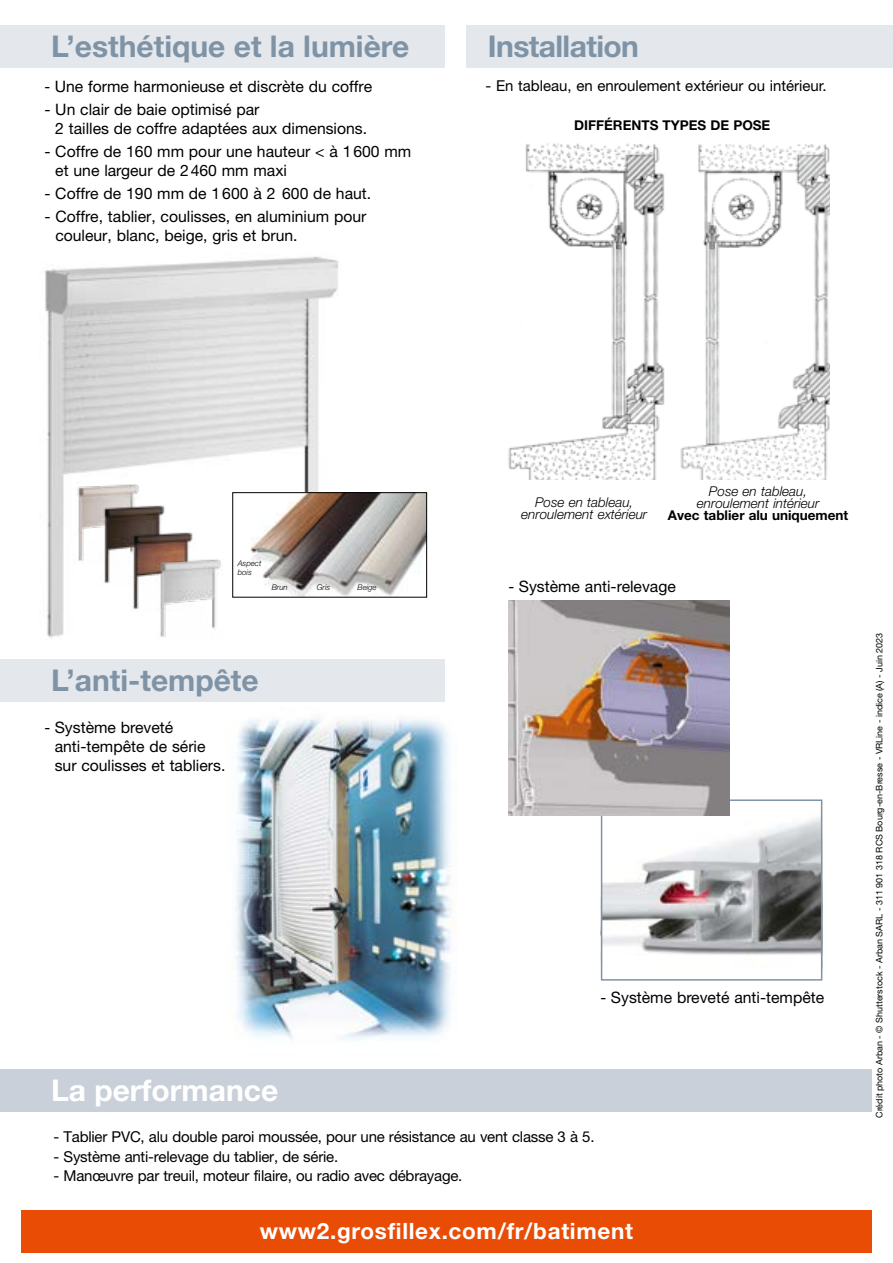
<style>
.page{position:relative;width:893px;height:1263px;background:#fff}
.page>*{position:absolute;margin:0;border:0;box-sizing:border-box;transform-origin:0 0}
.t1{font:700 30px "Helvetica Neue LT Std";color:#7e93a6}
.t2{font:700 30px "Helvetica Neue LT Std";color:#fff}
.t3{font:700 30px "Helvetica Neue LT Std";letter-spacing:-.02em;color:#7e93a6}
.t4{font:700 22.5px "Helvetica Neue LT Std";letter-spacing:.03em;color:#fff}
.t5{font:15.75px/18.9px "Helvetica Neue LT Std";color:#000}
.t6{font:15.75px/18.9px "Helvetica Neue LT Std";color:#000;scale:.95 1}
.t7{font:15px "Helvetica Neue LT Std";letter-spacing:-.015em;color:#000}
.t8{font:italic 300 13.5px/12px "Helvetica Neue LT Std";color:#000;text-align:center}
.t9{font:700 13.5px "Helvetica Neue LT Std";color:#000}
.t10{font:9px "Helvetica Neue LT Std";color:#000}
.t11{font:italic 300 7.8px/9.4px "Helvetica Neue LT Std";color:#000}
</style>
<div class="page">
<img style="left:604px;top:817px;width:215px;height:138px">
<div style="left:601px;top:799px;width:221px;height:182px;border:2px solid #7e93a6"></div>
<div style="left:0;top:26px;width:444px;height:42px;background:#e4e7ec"></div>
<div style="left:0;top:659px;width:444px;height:43px;background:#e4e7ec"></div>
<div style="left:0;top:1069px;width:872px;height:43px;background:#cad0d9"></div>
<div style="left:21px;top:1210px;width:851px;height:42px;background:#e94c05"></div>
<img style="left:45px;top:256px;width:293px;height:382px">
<img style="left:234px;top:494px;width:191px;height:102px">
<div style="left:232px;top:492px;width:195px;height:106px;border:1px solid #000"></div>
<div style="left:467px;top:26px;width:426px;height:42px;background:#e4e7ec"></div>
<img style="left:508px;top:143px;width:322px;height:336px">
<img style="left:236px;top:718px;width:216px;height:322px">
<img style="left:508px;top:600px;width:222px;height:216px">
<img style="left:74px;top:479px;width:66px;height:85px">
<img style="left:100px;top:501px;width:66px;height:85px">
<img style="left:129px;top:527px;width:65px;height:86px">
<img style="left:156px;top:555px;width:66px;height:83px">
<h1 class="t1" style="left:51px;top:28px;width:360px">L’esthétique et la lumière</h1>
<p class="t6" style="left:44px;top:77px;width:347px">- Une forme harmonieuse et discrète du coffre</p>
<p class="t5" style="left:55px;top:100px;width:313px;text-indent:-11px">- Un clair de baie optimisé par<br>2 tailles de coffre adaptées aux dimensions.</p>
<p class="t5" style="left:55px;top:142px;width:358px;text-indent:-11px">- Coffre de 160 mm pour une hauteur &lt; à 1600 mm et une largeur de 2460 mm maxi</p>
<p class="t5" style="left:44px;top:184px;width:328px">- Coffre de 190 mm de 1600 à 2 600 de haut.</p>
<p class="t5" style="left:55px;top:207px;width:313px;text-indent:-11px">- Coffre, tablier, coulisses, en aluminium pour couleur, blanc, beige, gris et brun.</p>
<h1 class="t3" style="left:488px;top:28px;width:153px">Installation</h1>
<p class="t7" style="left:486px;top:77px;width:343px">- En tableau, en enroulement extérieur ou intérieur.</p>
<p class="t9" style="left:574px;top:117px;width:198px">DIFFÉRENTS TYPES DE POSE</p>
<p class="t11" style="left:238px;top:558px;width:25px">Aspect bois</p>
<p class="t11" style="left:272px;top:582px;width:18px">Brun</p>
<p class="t11" style="left:317px;top:582px;width:15px">Gris</p>
<p class="t11" style="left:357px;top:582px;width:21px">Beige</p>
<h1 class="t1" style="left:51px;top:662px;width:209px">L’anti-tempête</h1>
<p class="t6" style="left:55px;top:718px;width:181px;text-indent:-10px">- Système breveté anti-tempête de série sur coulisses et tabliers.</p>
<h1 class="t2" style="left:51px;top:1072px;width:229px">La performance</h1>
<p class="t8" style="left:521px;top:496px;width:127px">Pose en tableau, enroulement extérieur</p>
<p class="t8" style="left:697px;top:485px;width:124px">Pose en tableau, enroulement intérieur</p>
<p class="t9" style="left:668px;top:506px;width:182px">Avec tablier alu uniquement</p>
<p class="t6" style="left:508px;top:576px;width:178px">- Système anti-relevage</p>
<p class="t6" style="left:600px;top:988px;width:237px">- Système breveté anti-tempête</p>
<p class="t7" style="left:54px;top:1128px;width:542px">- Tablier PVC, alu double paroi moussée, pour une résistance au vent classe 3 à 5.</p>
<p class="t7" style="left:54px;top:1147px;width:286px">- Système anti-relevage du tablier, de série.</p>
<p class="t7" style="left:54px;top:1167px;width:410px">- Manœuvre par treuil, moteur filaire, ou radio avec débrayage.</p>
<h2 class="t4" style="left:260px;top:1217px;width:374px">www2.grosfillex.com/fr/batiment</h2>
<p class="t10" style="left:874px;top:1118px;width:487px;rotate:-90deg">Crédit photo Arban - © Shutterstock - Arban SARL - 311 901 318 RCS Bourg-en-Bresse - VRLine - indice (A) - Juin 2023</p>
</div>
